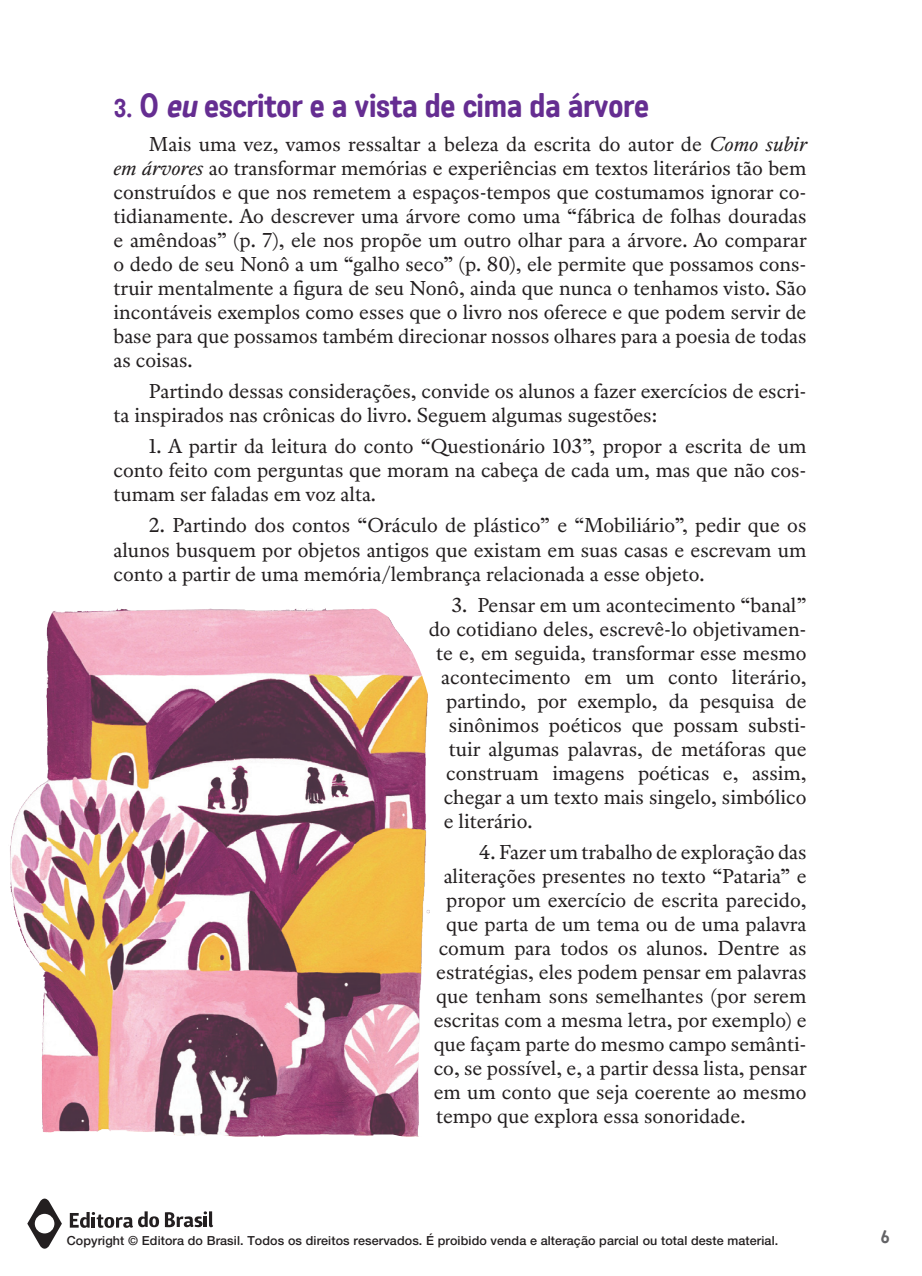
<style>
.page{position:relative;width:922px;height:1276px;background:#fff}
.page>*{position:absolute;margin:0;border:0;box-sizing:border-box;transform-origin:0 0}
.t1{font:700 32.5px "Katarine";letter-spacing:-.03em;color:#652d91}
.t2{font:20px/24px "Register";color:#231f20;text-align:justify}
.t3{font:700 17.5px "Katarine";color:#636366}
.t4{font:12.5px "Helvetica Neue LT 65 Md";letter-spacing:.01em;color:#231f20}
.s1{font-size:25px}
.s2{font-style:italic}
</style>
<div class="page">
<svg style="left:27px;top:1198px;width:35px;height:50px"></svg>
<svg style="left:70px;top:1211px;width:89px;height:16px"></svg>
<svg style="left:165px;top:1211px;width:48px;height:16px"></svg>
<img style="left:10px;top:608px;width:420px;height:528px">
<p class="t1" style="left:113px;top:85px;width:537px"><span class="s1">3.</span> O <span class="s2">eu</span> escritor e a vista de cima da árvore</p>
<p class="t2" style="left:113px;top:132px;width:694px;text-indent:35px">Mais uma vez, vamos ressaltar a beleza da escrita do autor de <span class="s2">Como subir em árvores</span> ao transformar memórias e experiências em textos literários tão bem construídos e que nos remetem a espaços-tempos que costumamos ignorar co&shy;tidianamente. Ao descrever uma árvore como uma “fábrica de folhas douradas e amêndoas” (p. 7), ele nos propõe um outro olhar para a árvore. Ao comparar o dedo de seu Nonô a um “galho seco” (p. 80), ele permite que possamos cons&shy;truir mentalmente a figura de seu Nonô, ainda que nunca o tenhamos visto. São incontáveis exemplos como esses que o livro nos oferece e que podem servir de base para que possamos também direcionar nossos olhares para a poesia de todas as coisas.</p>
<p class="t2" style="left:113px;top:379px;width:694px;text-indent:35px">Partindo dessas considerações, convide os alunos a fazer exercícios de escri&shy;ta inspirados nas crônicas do livro. Seguem algumas sugestões:</p>
<p class="t2" style="left:113px;top:434px;width:694px;text-indent:35px">1. A partir da leitura do conto “Questionário 103”, propor a escrita de um conto feito com perguntas que moram na cabeça de cada um, mas que não cos&shy;tumam ser faladas em voz alta.</p>
<p class="t2" style="left:113px;top:513px;width:694px;text-indent:35px">2. Partindo dos contos “Oráculo de plástico” e “Mobiliário”, pedir que os alunos busquem por objetos antigos que existam em suas casas e escrevam um conto a partir de uma memória/lembrança relacionada a esse objeto.</p>
<p class="t2" style="left:451px;top:593px;width:356px">3. Pensar em um acontecimento “banal”</p>
<p class="t2" style="left:428px;top:617px;width:379px">do cotidiano deles, escrevê-lo objetivamen-</p>
<p class="t2" style="left:436px;top:641px;width:372px">te e, em seguida, transformar esse mesmo</p>
<p class="t2" style="left:441px;top:665px;width:367px">acontecimento em um conto literário,</p>
<p class="t2" style="left:446px;top:689px;width:362px">partindo, por exemplo, da pesquisa de</p>
<p class="t2" style="left:448px;top:713px;width:359px">sinônimos poéticos que possam substi-</p>
<p class="t2" style="left:448px;top:737px;width:359px">tuir algumas palavras, de metáforas que</p>
<p class="t2" style="left:446px;top:761px;width:362px">construam imagens poéticas e, assim,</p>
<p class="t2" style="left:443px;top:785px;width:364px">chegar a um texto mais singelo, simbólico</p>
<p class="t2" style="left:443px;top:809px;width:90px">e literário.</p>
<p class="t2" style="left:479px;top:840px;width:329px">4. Fazer um trabalho de exploração das</p>
<p class="t2" style="left:443px;top:864px;width:364px">aliterações presentes no texto “Pataria” e</p>
<p class="t2" style="left:446px;top:888px;width:362px">propor um exercício de escrita parecido,</p>
<p class="t2" style="left:446px;top:912px;width:361px">que parta de um tema ou de uma palavra</p>
<p class="t2" style="left:438px;top:936px;width:369px">comum para todos os alunos. Dentre as</p>
<p class="t2" style="left:436px;top:960px;width:371px">estratégias, eles podem pensar em palavras</p>
<p class="t2" style="left:436px;top:984px;width:371px">que tenham sons semelhantes (por serem</p>
<p class="t2" style="left:433px;top:1008px;width:374px">escritas com a mesma letra, por exemplo) e</p>
<p class="t2" style="left:433px;top:1032px;width:374px">que façam parte do mesmo campo semânti-</p>
<p class="t2" style="left:433px;top:1056px;width:375px">co, se possível, e, a partir dessa lista, pensar</p>
<p class="t2" style="left:433px;top:1080px;width:374px">em um conto que seja coerente ao mesmo</p>
<p class="t2" style="left:436px;top:1104px;width:311px">tempo que explora essa sonoridade.</p>
<p class="t4" style="left:67px;top:1233px;width:713px">Copyright © Editora do Brasil. Todos os direitos reservados. É proibido venda e alteração parcial ou total deste material.</p>
<p class="t3" style="left:880px;top:1226px;width:11px">6</p>
</div>
